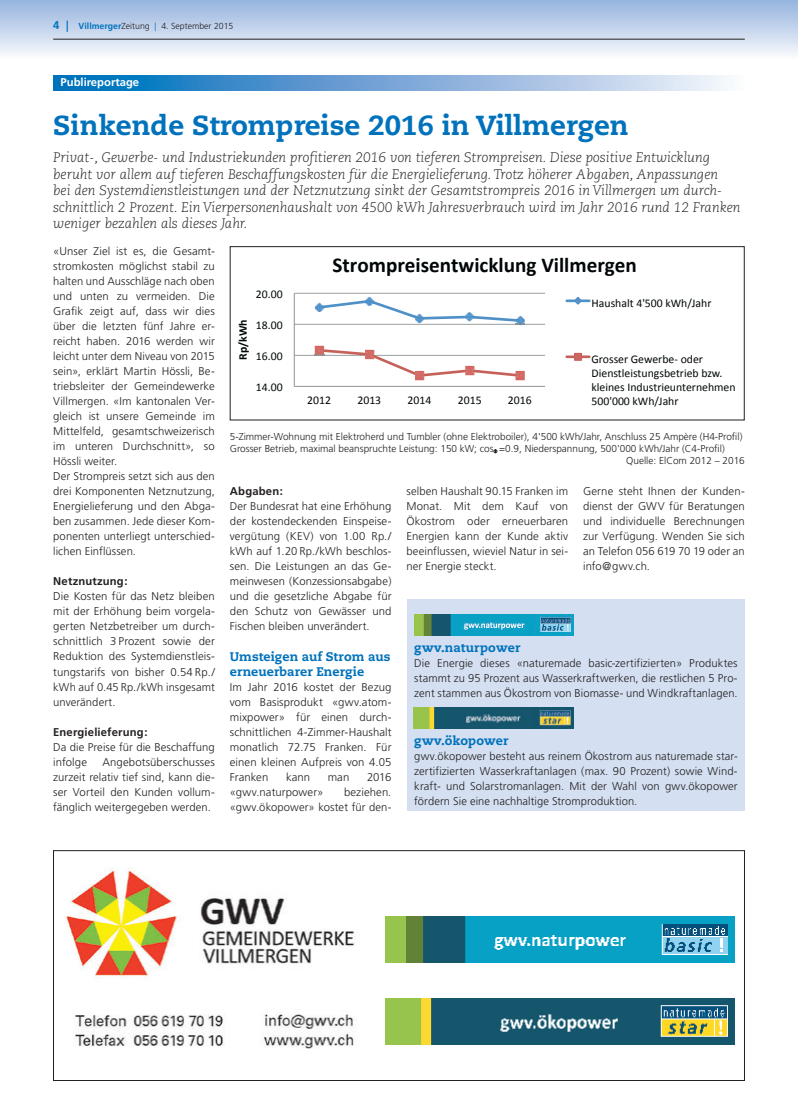
<style>
.page{position:relative;width:798px;height:1117px;background:#fff}
.page>*{position:absolute;margin:0;border:0;box-sizing:border-box;transform-origin:0 0}
.t1{font:800 27.5px "Caecilia";color:#0072bc}
.t2{font:700 21.12px "Calibri";color:#000708}
.t3{font:italic 300 13.75px/16.5px "Caecilia";color:#231f20}
.t4{font:800 12.5px/15px "Caecilia";letter-spacing:.005em;color:#0072bc}
.t5{font:11.75px/14.1px "Calibri";color:#000708}
.t6{font:700 11.75px "Calibri";color:#000708}
.t7{font:300 11.25px/15px "Frutiger";letter-spacing:.01em;color:#231f20;text-align:justify}
.t8{font:700 11.25px "Frutiger";letter-spacing:.015em;color:#231f20}
.t9{font:700 11.25px "Frutiger";color:#fff}
.t10{font:300 10px "Frutiger";color:#231f20}
.t11{font:300 8.75px "Frutiger";color:#231f20}
.s1{font-weight:700;font-size:11.25px;color:#0072bc}
.s2{font-family:"Myriad";font-weight:700;font-size:11.25px;color:#0072bc}
.s3{font-weight:700;color:#0072bc}
.s4{color:#0072bc}
</style>
<div class="page">
<svg style="left:0;top:0;width:797px;height:55px;background:#c2d3ea"></svg>
<hr style="left:53px;top:39px;width:691px;height:1px;background:#231f20">
<svg style="left:53px;top:75px;width:674px;height:15px;background:#73a9d7"></svg>
<img style="left:385px;top:916px;width:348px;height:46px">
<img style="left:385px;top:998px;width:348px;height:45px">
<div style="left:53px;top:850px;width:691px;height:230px;border:1px solid #231f20"></div>
<img style="left:65px;top:868px;width:290px;height:111px">
<img style="left:261px;top:1014px;width:96px;height:33px">
<img style="left:73px;top:1015px;width:153px;height:31px">
<div style="left:407px;top:599px;width:337px;height:211px;background:#d4e0f1"></div>
<img style="left:414px;top:614px;width:159px;height:21px">
<img style="left:413px;top:707px;width:160px;height:21px">
<hr style="left:294px;top:355px;width:251px;height:1px;background:#8e9295">
<hr style="left:294px;top:324px;width:251px;height:1px;background:#8e9295">
<hr style="left:294px;top:293px;width:251px;height:1px;background:#8e9295">
<hr style="left:294px;top:293px;width:1px;height:93px;background:#8e9295">
<hr style="left:294px;top:386px;width:251px;height:1px;background:#8e9295">
<svg style="left:315px;top:296px;width:209px;height:29px"></svg>
<svg style="left:315px;top:345px;width:209px;height:35px"></svg>
<hr style="left:566px;top:299px;width:23px;height:3px;background:#4f90c7">
<svg style="left:573px;top:296px;width:9px;height:9px"></svg>
<hr style="left:566px;top:355px;width:23px;height:3px;background:#c6615a">
<div style="left:574px;top:353px;width:7px;height:7px;background:#c8665f"></div>
<div style="left:230px;top:246px;width:514px;height:174px;border:1px solid #231f20"></div>
<svg style="left:493px;top:449px;width:4px;height:4px"></svg>
<p class="t11" style="left:53px;top:21px;width:182px"><span class="s1">4</span> <span class="s2">|</span> <span class="s3">Villmerger</span>Zeitung <span class="s4">|</span> 4. September 2015</p>
<p class="t9" style="left:60px;top:76px;width:80px">Publireportage</p>
<h1 class="t1" style="left:53px;top:108px;width:577px">Sinkende Strompreise 2016 in Villmergen</h1>
<p class="t3" style="left:53px;top:149px;width:688px">Privat-, Gewerbe- und Industriekunden profitieren 2016 von tieferen Strompreisen. Diese positive Entwicklung beruht vor allem auf tieferen Beschaffungskosten für die Energielieferung. Trotz höherer Abgaben, Anpassungen<br>bei den Systemdienstleistungen und der Netznutzung sinkt der Gesamtstrompreis 2016 in Villmergen um durch&shy;schnittlich 2 Prozent. Ein Vierpersonenhaushalt von 4500 kWh Jahresverbrauch wird im Jahr 2016 rund 12 Franken weniger bezahlen als dieses Jahr.</p>
<p class="t7" style="left:53px;top:244px;width:163px;text-align:left">«Unser Ziel ist es, die Gesamt&shy;stromkosten möglichst stabil zu halten und Ausschläge nach oben und unten zu vermeiden. Die<br>Grafik zeigt auf, dass wir dies über die letzten fünf Jahre er&shy;reicht haben. 2016 werden wir leicht unter dem Niveau von 2015 sein», erklärt Martin Hössli, Be&shy;triebsleiter der Gemeindewerke<br>Villmergen. «Im kantonalen Ver&shy;gleich ist unsere Gemeinde im<br>Mittelfeld, gesamtschweizerisch im unteren Durchschnitt», so<br>Hössli weiter.<br>Der Strompreis setzt sich aus den drei Komponenten Netznutzung,<br>Energielieferung und den Abga&shy;ben zusammen. Jede dieser Kom&shy;ponenten unterliegt unterschied&shy;lichen Einflüssen.</p>
<p class="t8" style="left:53px;top:574px;width:76px">Netznutzung:</p>
<p class="t7" style="left:53px;top:589px;width:163px">Die Kosten für das Netz bleiben mit der Erhöhung beim vorgela&shy;gerten Netzbetreiber um durch&shy;schnittlich 3 Prozent sowie der Reduktion des Systemdienstleis&shy;tungstarifs von bisher 0.54 Rp./ kWh auf 0.45 Rp./kWh insgesamt unverändert.</p>
<p class="t8" style="left:53px;top:724px;width:96px">Energielieferung:</p>
<p class="t7" style="left:53px;top:739px;width:163px">Da die Preise für die Beschaffung infolge</p>
<h2 class="t2" style="left:332px;top:251px;width:306px">Strompreisentwicklung Villmergen</h2>
<p class="t5" style="left:591px;top:295px;width:121px">Haushalt 4'500 kWh/Jahr</p>
<p class="t5" style="left:256px;top:286px;width:28px">20.00</p>
<p class="t6" style="left:235px;top:360px;width:42px;rotate:-90deg">Rp/kWh</p>
<p class="t5" style="left:256px;top:317px;width:28px">18.00</p>
<p class="t5" style="left:256px;top:348px;width:28px">16.00</p>
<p class="t5" style="left:591px;top:351px;width:145px">Grosser Gewerbe--‐ oder<br>Dienstleistungsbetrieb bzw. kleines Industrieunternehmen<br>500'000 kWh/Jahr</p>
<p class="t10" style="left:230px;top:431px;width:514px">5-Zimmer-Wohnung mit Elektroherd und Tumbler (ohne Elektroboiler), 4'500 kWh/Jahr, Anschluss 25 Ampère (H4-Profil)</p>
<p class="t10" style="left:230px;top:443px;width:496px">Grosser Betrieb, maximal beanspruchte Leistung: 150 kW; cos =0.9, Niederspannung, 500'000 kWh/Jahr (C4-Profil)</p>
<p class="t10" style="left:626px;top:455px;width:120px">Quelle: ElCom 2012 – 2016</p>
<p class="t5" style="left:256px;top:379px;width:28px">14.00</p>
<p class="t5" style="left:307px;top:392px;width:25px">2012</p>
<p class="t5" style="left:357px;top:392px;width:25px">2013</p>
<p class="t5" style="left:407px;top:392px;width:25px">2014</p>
<p class="t5" style="left:458px;top:392px;width:25px">2015</p>
<p class="t5" style="left:507px;top:392px;width:25px">2016</p>
<p class="t8" style="left:230px;top:484px;width:55px">Abgaben:</p>
<p class="t7" style="left:230px;top:499px;width:163px">Der Bundesrat hat eine Erhöhung der kostendeckenden Einspeise&shy;vergütung (KEV) von 1.00 Rp./ kWh auf 1.20 Rp./kWh beschlos&shy;sen. Die Leistungen an das Ge&shy;meinwesen (Konzessionsabgabe) und die gesetzliche Abgabe für den Schutz von Gewässer und Fischen bleiben unverändert.</p>
<p class="t4" style="left:230px;top:648px;width:162px">Umsteigen auf Strom aus erneuerbarer Energie</p>
<p class="t7" style="left:230px;top:679px;width:163px">Im Jahr 2016 kostet der Bezug vom Basisprodukt «gwv.atom&shy;mixpower» für einen durch&shy;schnittlichen 4-Zimmer-Haushalt monatlich 72.75 Franken. Für einen kleinen Aufpreis von 4.05<br>Franken</p>
<p class="t7" style="left:406px;top:484px;width:163px">selben Haushalt 90.15 Franken im Monat. Mit dem Kauf von Ökostrom oder erneuerbaren Energien kann der Kunde aktiv beeinflussen, wieviel Natur in sei&shy;ner Energie steckt.</p>
<p class="t7" style="left:583px;top:484px;width:163px">Gerne steht Ihnen der Kunden&shy;dienst der GWV für Beratungen und individuelle Berechnungen zur Verfügung. Wenden Sie sich an Telefon 056 619 70 19 oder an info@gwv.ch.</p>
<p class="t4" style="left:414px;top:639px;width:107px">gwv.naturpower</p>
<p class="t7" style="left:414px;top:655px;width:325px">Die Energie dieses «naturemade basic-zertifizierten» Produktes stammt zu 95 Prozent aus Wasserkraftwerken, die restlichen 5 Pro&shy;zent stammen aus Ökostrom von Biomasse- und Windkraftanlagen.</p>
<p class="t4" style="left:414px;top:733px;width:96px">gwv.ökopower</p>
<p class="t7" style="left:414px;top:748px;width:325px">gwv.ökopower besteht aus reinem Ökostrom aus naturemade star&shy;zertifizierten Wasserkraftanlagen (max. 90 Prozent) sowie Wind&shy;kraft- und Solarstromanlagen. Mit der Wahl von gwv.ökopower fördern Sie eine nachhaltige Stromproduktion.</p>
<p class="t7" style="left:53px;top:754px;width:163px;text-indent:49px">Angebotsüberschusses zurzeit relativ tief sind, kann die&shy;ser Vorteil den Kunden vollum&shy;fänglich weitergegeben werden.</p>
<p class="t7" style="left:286px;top:769px;width:26px">kann</p>
<p class="t7" style="left:328px;top:769px;width:23px">man</p>
<p class="t7" style="left:367px;top:769px;width:26px">2016</p>
<p class="t7" style="left:230px;top:784px;width:95px">«gwv.naturpower»</p>
<p class="t7" style="left:230px;top:784px;width:163px;text-align:right">beziehen.<br>«gwv.ökopower» kostet für den-</p>
</div>
